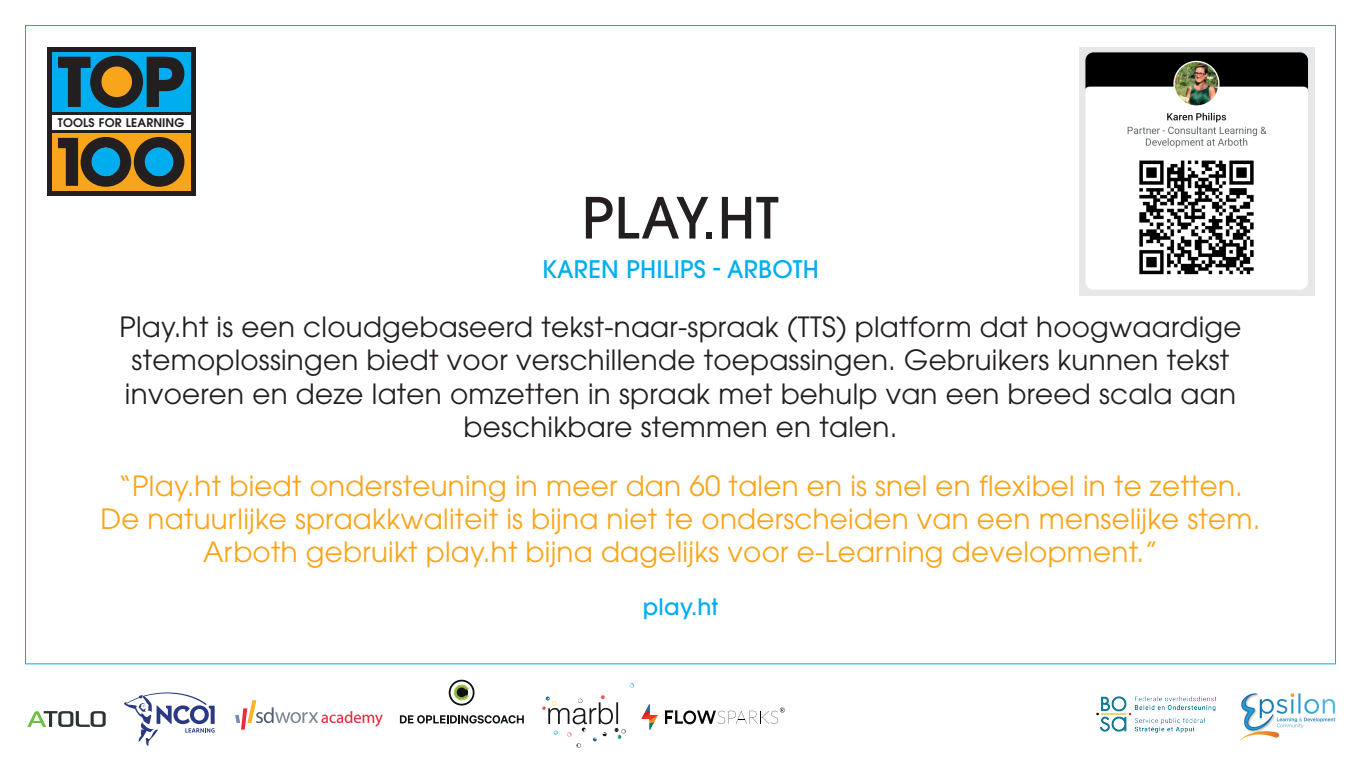
<style>
.page{position:relative;width:1361px;height:766px;background:#fff}
.page>*{position:absolute;margin:0;border:0;box-sizing:border-box;transform-origin:0 0}
.t1{font:500 56.25px "ITC Avant Garde Pro";letter-spacing:.01em;color:#231f20}
.t2{font:27.75px/33.3px "ITC Avant Garde Pro";letter-spacing:.01em;color:#231f20;text-align:center}
.t3{font:27.75px/33.3px "ITC Avant Garde Pro";letter-spacing:.01em;color:#f9a51b;text-align:center}
.t4{font:500 24px "ITC Avant Garde Pro";letter-spacing:.01em;color:#00aeef}
.t5{font:500 22.5px "ITC Avant Garde Pro";letter-spacing:.01em;color:#00aeef}
.t6{font:600 11.85px "Avant Garde";letter-spacing:.01em;color:#231f20}
</style>
<div class="page">
<img style="left:1240px;top:693px;width:96px;height:47px">
<img style="left:1096px;top:696px;width:121px;height:37px">
<div style="left:47px;top:47px;width:149px;height:149px;background:#231f20"></div>
<div style="left:52px;top:52px;width:138px;height:60px;background:#00aeef"></div>
<div style="left:52px;top:115px;width:138px;height:14px;background:#fff"></div>
<div style="left:52px;top:133px;width:138px;height:57px;background:#f9a51b"></div>
<svg style="left:58px;top:137px;width:126px;height:50px"></svg>
<svg style="left:58px;top:56px;width:126px;height:52px"></svg>
<div style="left:101px;top:66px;width:31px;height:31px;background:#f9a51b;border-radius:50%"></div>
<div style="left:92px;top:147px;width:28px;height:29px;background:#00aeef;border-radius:50%"></div>
<div style="left:145px;top:147px;width:28px;height:29px;background:#00aeef;border-radius:50%"></div>
<svg style="left:124px;top:692px;width:91px;height:53px"></svg>
<svg style="left:629px;top:683px;width:5px;height:4px"></svg>
<svg style="left:542px;top:695px;width:84px;height:52px"></svg>
<svg style="left:665px;top:707px;width:120px;height:17px"></svg>
<svg style="left:641px;top:703px;width:17px;height:27px"></svg>
<svg style="left:235px;top:700px;width:148px;height:29px"></svg>
<svg style="left:27px;top:711px;width:79px;height:15px"></svg>
<svg style="left:400px;top:715px;width:124px;height:8px"></svg>
<svg style="left:449px;top:679px;width:25px;height:26px"></svg>
<svg style="left:450px;top:681px;width:23px;height:22px"></svg>
<div style="left:1079px;top:47px;width:235px;height:248px;background:#e6e7e9"></div>
<img style="left:1086px;top:53px;width:221px;height:235px">
<div style="left:1084px;top:51px;width:225px;height:239px;border:1px solid #e6e7e9;border-radius:9px"></div>
<p class="t6" style="left:58px;top:115px;width:128px">TOOLS FOR LEARNING</p>
<h1 class="t1" style="left:582px;top:182px;width:198px">PLAY.HT</h1>
<p class="t4" style="left:542px;top:254px;width:278px">KAREN PHILIPS - ARBOTH</p>
<p class="t2" style="left:119px;top:309px;width:1123px">Play.ht is een cloudgebaseerd tekst-naar-spraak (TTS) platform dat hoogwaardige stemoplossingen biedt voor verschillende toepassingen. Gebruikers kunnen tekst invoeren en deze laten omzetten in spraak met behulp van een breed scala aan beschikbare stemmen en talen.</p>
<p class="t3" style="left:100px;top:468px;width:1161px">“Play.ht biedt ondersteuning in meer dan 60 talen en is snel en flexibel in te zetten.<br>De natuurlijke spraakkwaliteit is bijna niet te onderscheiden van een menselijke stem.<br>Arboth gebruikt play.ht bijna dagelijks voor e-Learning development.”</p>
<p class="t5" style="left:643px;top:592px;width:77px">play.ht</p>
</div>
